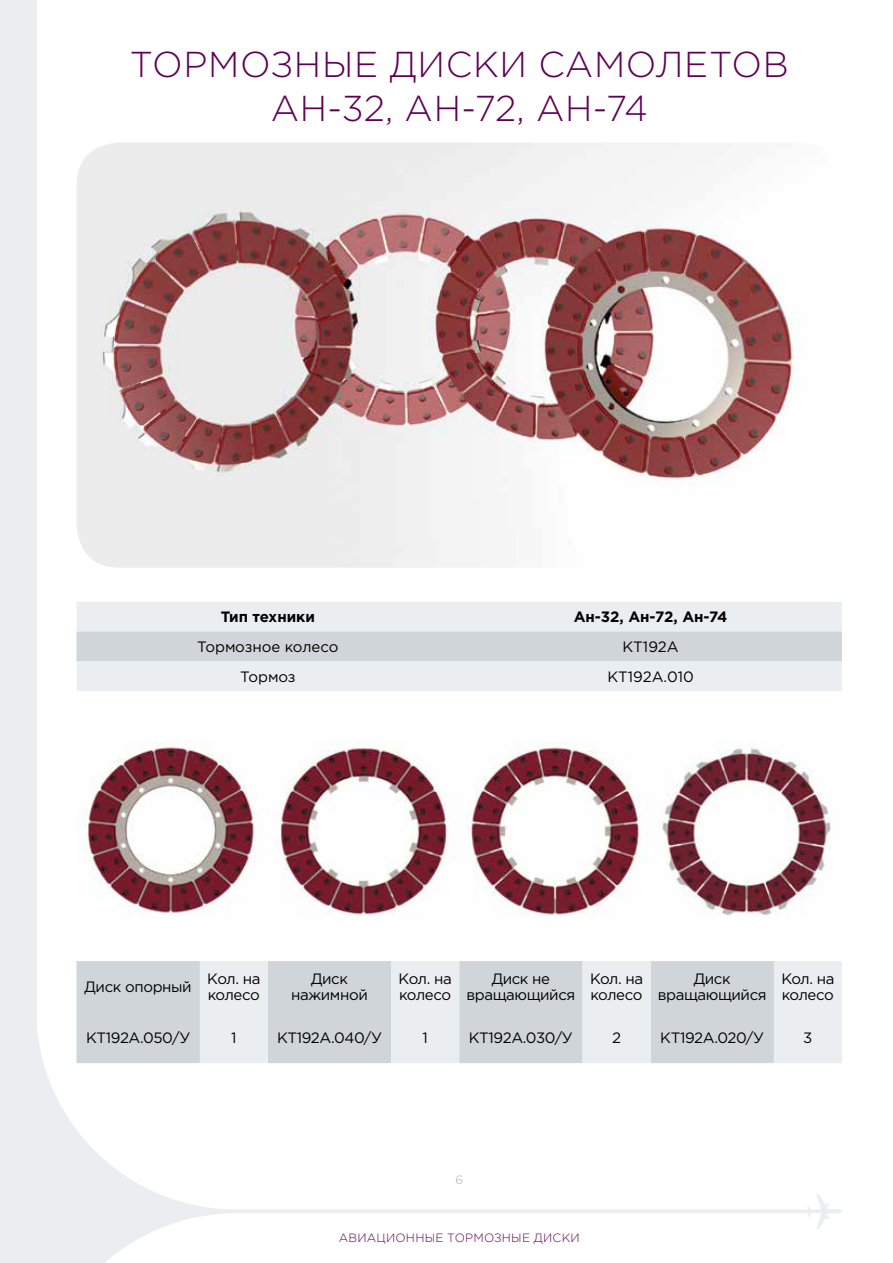
<style>
.page{position:relative;width:893px;height:1263px;background:#fff}
.page>*{position:absolute;margin:0;border:0;box-sizing:border-box;transform-origin:0 0}
.t1{font:300 36px/43.2px "Gotham Pro";letter-spacing:.02em;color:#600055;text-align:center}
.t2{font:15px/16.5px "Gotham Pro";letter-spacing:-.025em;color:#000}
.t3{font:700 15px "Gotham Pro";color:#000}
.t4{font:15px "Gotham Pro";color:#000}
.t5{font:300 12px "Gotham Pro";letter-spacing:.02em;color:#600055}
.t6{font:300 12px "Gotham Pro";color:#a7afb5}
</style>
<div class="page">
<svg style="left:810px;top:1194px;width:32px;height:35px"></svg>
<svg style="left:36px;top:1009px;width:774px;height:254px"></svg>
<div style="left:0;top:0;width:36px;height:1263px;background:#ebeef0"></div>
<img style="left:77px;top:142px;width:720px;height:426px">
<svg style="left:77px;top:602px;width:765px;height:89px;background:#e1e5e8"></svg>
<div style="left:77px;top:961px;width:123px;height:102px;background:#cfd5d9"></div>
<svg style="left:200px;top:961px;width:642px;height:102px;background:#dadfe2"></svg>
<img style="left:80px;top:741px;width:182px;height:174px">
<img style="left:280px;top:741px;width:551px;height:175px">
<h1 class="t1" style="left:130px;top:43px;width:660px">ТОРМОЗНЫЕ ДИСКИ САМОЛЕТОВ<br>АН-32, АН-72, АН-74</h1>
<p class="t3" style="left:221px;top:608px;width:96px">Тип техники</p>
<p class="t3" style="left:574px;top:608px;width:155px">Ан-32, Ан-72, Ан-74</p>
<p class="t4" style="left:197px;top:638px;width:143px">Тормозное колесо</p>
<p class="t2" style="left:622px;top:638px;width:58px">КТ192А</p>
<p class="t2" style="left:240px;top:668px;width:57px">Тормоз</p>
<p class="t4" style="left:607px;top:668px;width:88px">КТ192А.010</p>
<p class="t2" style="left:85px;top:978px;width:109px">Диск опорный</p>
<p class="t2" style="left:207px;top:970px;width:55px">Кол. на колесо</p>
<p class="t2" style="left:291px;top:970px;width:78px;text-align:center">Диск нажимной</p>
<p class="t2" style="left:399px;top:970px;width:55px">Кол. на колесо</p>
<p class="t2" style="left:466px;top:970px;width:110px;text-align:center">Диск не вращающийся</p>
<p class="t2" style="left:590px;top:970px;width:55px">Кол. на колесо</p>
<p class="t2" style="left:658px;top:970px;width:110px;text-align:center">Диск вращающийся</p>
<p class="t2" style="left:781px;top:970px;width:55px">Кол. на колесо</p>
<p class="t2" style="left:86px;top:1029px;width:106px">КТ192А.050/У</p>
<p class="t2" style="left:231px;top:1029px;width:7px">1</p>
<p class="t2" style="left:277px;top:1029px;width:107px">КТ192А.040/У</p>
<p class="t2" style="left:422px;top:1029px;width:7px">1</p>
<p class="t2" style="left:469px;top:1029px;width:106px">КТ192А.030/У</p>
<p class="t2" style="left:612px;top:1029px;width:10px">2</p>
<p class="t2" style="left:660px;top:1029px;width:105px">КТ192А.020/У</p>
<p class="t2" style="left:803px;top:1029px;width:11px">3</p>
<p class="t6" style="left:455px;top:1174px;width:9px">6</p>
<p class="t5" style="left:339px;top:1231px;width:242px">АВИАЦИОННЫЕ ТОРМОЗНЫЕ ДИСКИ</p>
</div>
